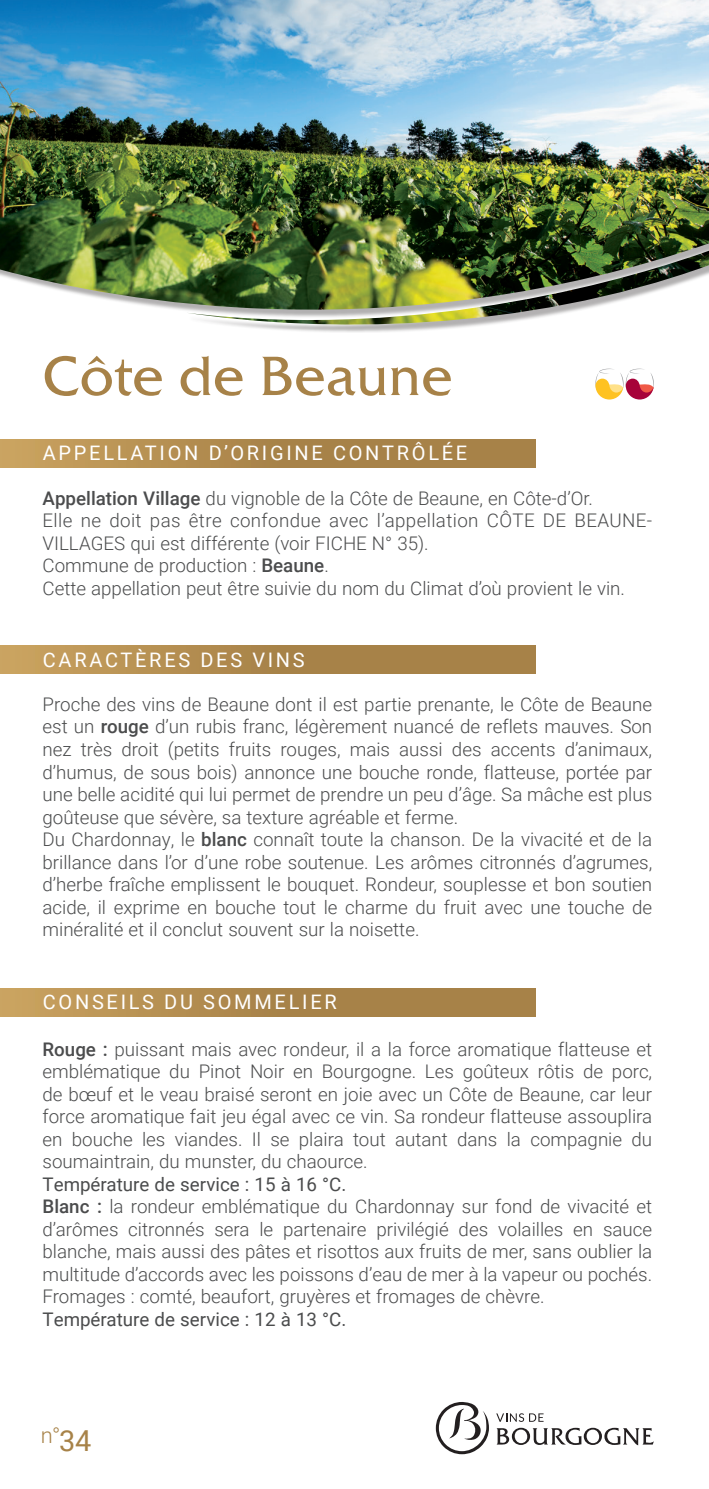
<style>
.page{position:relative;width:709px;height:1489px;background:#fff}
.page>*{position:absolute;margin:0;border:0;box-sizing:border-box;transform-origin:0 0}
.t1{font:55px "Friz Quadrata Pro";color:#a78248}
.t2{font:29px "Roboto";color:#a78248}
.t3{font:300 22px "Roboto";color:#a78248}
.Texte_courant_normal{font:20px "Roboto";letter-spacing:.135em;color:#fff}
.Texte_courant_normal-2{font:300 18.75px/22.5px "Roboto";color:#4b4c4d;text-align:justify}
.Texte_courant_normal-3{font:300 18.75px/22.5px "Roboto";letter-spacing:.02em;color:#4b4c4d}
.Texte_courant_normal-4{font:18.75px "Roboto";color:#4b4c4d}
.s1{font-weight:500}
</style>
<div class="page">
<img style="left:0;top:0;width:709px;height:332px">
<div style="left:0;top:645px;width:535px;height:28px;background:linear-gradient(to right,#c39c5b,#9e7a42)"></div>
<div style="left:0;top:439px;width:535px;height:29px;background:linear-gradient(to right,#c39c5b,#9e7a42)"></div>
<div style="left:0;top:988px;width:535px;height:28px;background:linear-gradient(to right,#c39c5b,#9e7a42)"></div>
<svg style="left:595px;top:368px;width:59px;height:31px"></svg>
<svg style="left:496px;top:1413px;width:47px;height:8px"></svg>
<svg style="left:496px;top:1427px;width:158px;height:18px"></svg>
<svg style="left:436px;top:1402px;width:53px;height:51px"></svg>
<p class="t1" style="left:43px;top:342px;width:412px">Côte de Beaune</p>
<p class="Texte_courant_normal" style="left:43px;top:439px;width:426px">APPELLATION D’ORIGINE CONTRÔLÉE</p>
<p class="Texte_courant_normal-2" style="left:43px;top:486px;width:552px"><span class="s1">Appellation Village</span> du vignoble de la Côte de Beaune, en Côte-d’Or.</p>
<p class="Texte_courant_normal-3" style="left:43px;top:508px;width:611px">Elle ne doit pas être confondue avec l’appellation CÔTE DE BEAUNE-<br>VILLAGES qui est différente (voir FICHE N° 35).</p>
<p class="Texte_courant_normal-2" style="left:43px;top:553px;width:288px">Commune de production : <span class="s1">Beaune</span>.</p>
<p class="Texte_courant_normal-2" style="left:43px;top:576px;width:584px">Cette appellation peut être suivie du nom du Climat d’où provient le vin.</p>
<p class="Texte_courant_normal" style="left:43px;top:645px;width:263px">CARACTÈRES DES VINS</p>
<p class="Texte_courant_normal-2" style="left:43px;top:692px;width:611px">Proche des vins de Beaune dont il est partie prenante, le Côte de Beaune est un <span class="s1">rouge</span> d’un rubis franc, légèrement nuancé de reflets mauves. Son nez très droit (petits fruits rouges, mais aussi des accents d’animaux, d’humus, de sous bois) annonce une bouche ronde, flatteuse, portée par une belle acidité qui lui permet de prendre un peu d’âge. Sa mâche est plus goûteuse que sévère, sa texture agréable et ferme.</p>
<p class="Texte_courant_normal-2" style="left:43px;top:827px;width:611px">Du Chardonnay, le <span class="s1">blanc</span> connaît toute la chanson. De la vivacité et de la brillance dans l’or d’une robe soutenue. Les arômes citronnés d’agrumes, d’herbe fraîche emplissent le bouquet. Rondeur, souplesse et bon soutien acide, il exprime en bouche tout le charme du fruit avec une touche de minéralité et il conclut souvent sur la noisette.</p>
<p class="Texte_courant_normal" style="left:43px;top:988px;width:295px">CONSEILS DU SOMMELIER</p>
<p class="Texte_courant_normal-2" style="left:43px;top:1036px;width:611px"><span class="s1">Rouge :</span> puissant mais avec rondeur, il a la force aromatique flatteuse et emblématique du Pinot Noir en Bourgogne. Les goûteux rôtis de porc, de bœuf et le veau braisé seront en joie avec un Côte de Beaune, car leur force aromatique fait jeu égal avec ce vin. Sa rondeur flatteuse assouplira en bouche les viandes. Il se plaira tout autant dans la compagnie du soumaintrain, du munster, du chaource.</p>
<p class="Texte_courant_normal-4" style="left:43px;top:1170px;width:305px">Température de service : 15 à 16 °C.</p>
<p class="Texte_courant_normal-2" style="left:43px;top:1194px;width:611px"><span class="s1">Blanc :</span> la rondeur emblématique du Chardonnay sur fond de vivacité et d’arômes citronnés sera le partenaire privilégié des volailles en sauce blanche, mais aussi des pâtes et risottos aux fruits de mer, sans oublier la multitude d’accords avec les poissons d’eau de mer à la vapeur ou pochés.<br>Fromages : comté, beaufort, gruyères et fromages de chèvre.</p>
<p class="Texte_courant_normal-4" style="left:43px;top:1305px;width:305px">Température de service : 12 à 13 °C.</p>
<p class="t3" style="left:41px;top:1419px;width:21px">n°</p>
<p class="t2" style="left:59px;top:1419px;width:34px">34</p>
</div>
